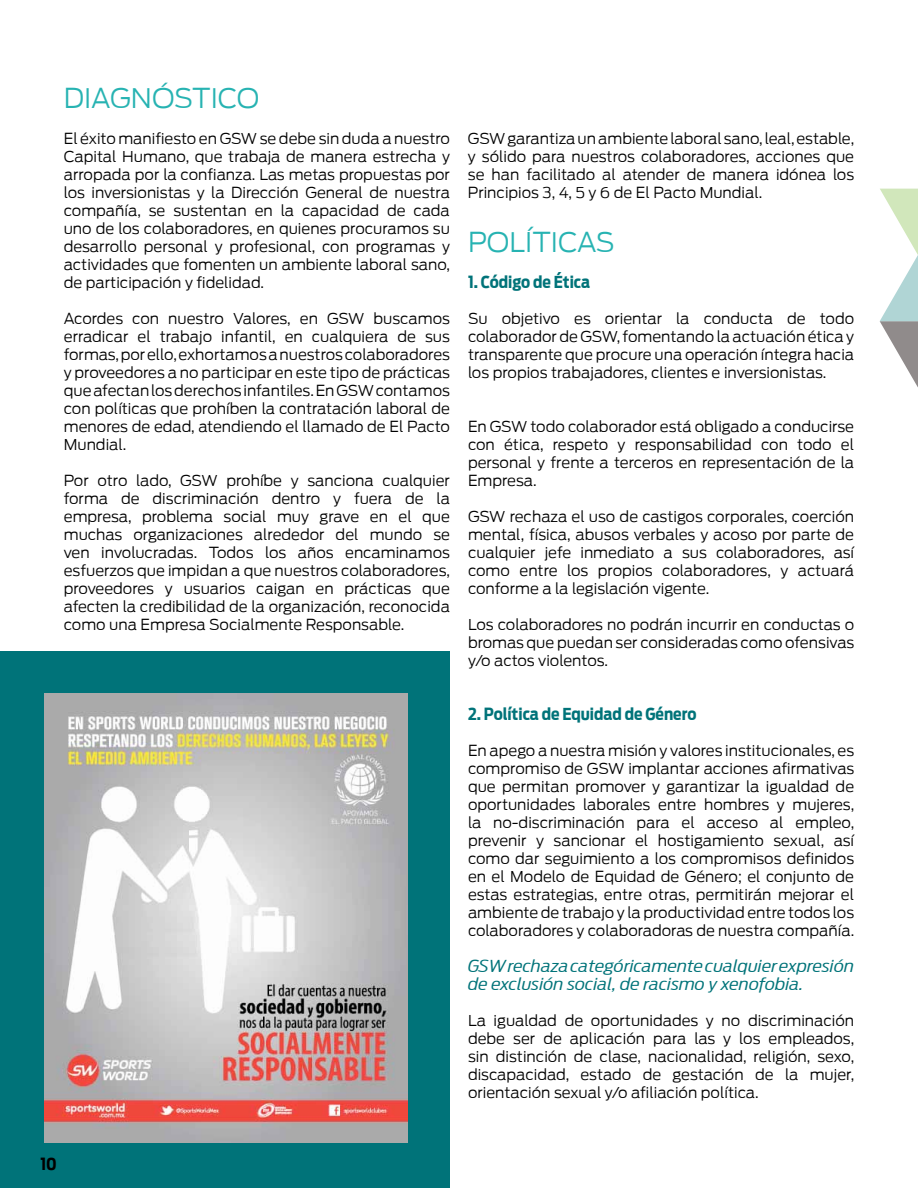
<style>
.page{position:relative;width:918px;height:1188px;background:#fff}
.page>*{position:absolute;margin:0;border:0;box-sizing:border-box;transform-origin:0 0}
.t1{font:300 27px "Antenna";color:#27b3b2}
.t2{font:italic 300 16.5px/18px "Antenna Cond";color:#007379;scale:1.25 1}
.t3{font:700 16.5px "Antenna Cond";color:#007379}
.t4{font:700 16.5px "Antenna Cond";color:#000}
.t5{font:300 15px/18px "Antenna";color:#000;text-align:justify}
</style>
<div class="page">
<div style="left:0;top:651px;width:450px;height:537px;background:#007379"></div>
<img style="left:44px;top:694px;width:363px;height:448px">
<svg style="left:880px;top:189px;width:38px;height:198px"></svg>
<h1 class="t1" style="left:64px;top:83px;width:197px">DIAGNÓSTICO</h1>
<p class="t5" style="left:64px;top:130px;width:388px">El éxito manifiesto en GSW se debe sin duda a nuestro Capital Humano, que trabaja de manera estrecha y arropada por la confianza. Las metas propuestas por los inversionistas y la Dirección General de nuestra compañía, se sustentan en la capacidad de cada uno de los colaboradores, en quienes procuramos su desarrollo personal y profesional, con programas y actividades que fomenten un ambiente laboral sano, de participación y fidelidad.</p>
<p class="t5" style="left:64px;top:310px;width:388px">Acordes con nuestro Valores, en GSW buscamos erradicar el trabajo infantil, en cualquiera de sus formas, por ello, exhortamos a nuestros colaboradores y proveedores a no participar en este tipo de prácticas que afectan los derechos infantiles. En GSW contamos con políticas que prohíben la contratación laboral de menores de edad, atendiendo el llamado de El Pacto Mundial.</p>
<p class="t5" style="left:64px;top:472px;width:388px">Por otro lado, GSW prohíbe y sanciona cualquier forma de discriminación dentro y fuera de la empresa, problema social muy grave en el que muchas organizaciones alrededor del mundo se ven involucradas. Todos los años encaminamos esfuerzos que impidan a que nuestros colaboradores, proveedores y usuarios caigan en prácticas que afecten la credibilidad de la organización, reconocida como una Empresa Socialmente Responsable.</p>
<p class="t5" style="left:468px;top:130px;width:388px">GSW garantiza un ambiente laboral sano, leal, estable, y sólido para nuestros colaboradores, acciones que se han facilitado al atender de manera idónea los Principios 3, 4, 5 y 6 de El Pacto Mundial.</p>
<h1 class="t1" style="left:468px;top:227px;width:148px">POLÍTICAS</h1>
<p class="t3" style="left:468px;top:272px;width:124px">1. Código de Ética</p>
<p class="t5" style="left:468px;top:310px;width:388px">Su objetivo es orientar la conducta de todo colaborador de GSW, fomentando la actuación ética y transparente que procure una operación íntegra hacia los propios trabajadores, clientes e inversionistas.</p>
<p class="t5" style="left:468px;top:418px;width:388px">En GSW todo colaborador está obligado a conducirse con ética, respeto y responsabilidad con todo el personal y frente a terceros en representación de la Empresa.</p>
<p class="t5" style="left:468px;top:508px;width:388px">GSW rechaza el uso de castigos corporales, coerción mental, física, abusos verbales y acoso por parte de cualquier jefe inmediato a sus colaboradores, así como entre los propios colaboradores, y actuará conforme a la legislación vigente.</p>
<p class="t5" style="left:468px;top:616px;width:388px">Los colaboradores no podrán incurrir en conductas o bromas que puedan ser consideradas como ofensivas y/o actos violentos.</p>
<p class="t3" style="left:468px;top:704px;width:230px">2. Política de Equidad de Género</p>
<p class="t5" style="left:468px;top:742px;width:388px">En apego a nuestra misión y valores institucionales, es compromiso de GSW implantar acciones afirmativas que permitan promover y garantizar la igualdad de oportunidades laborales entre hombres y mujeres, la no-discriminación para el acceso al empleo, prevenir y sancionar el hostigamiento sexual, así como dar seguimiento a los compromisos definidos en el Modelo de Equidad de Género; el conjunto de estas estrategias, entre otras, permitirán mejorar el ambiente de trabajo y la productividad entre todos los colaboradores y colaboradoras de nuestra compañía.</p>
<p class="t2" style="left:468px;top:957px;width:310px">GSW rechaza categóricamente cualquier expresión de exclusión social, de racismo y xenofobia.</p>
<p class="t5" style="left:468px;top:1012px;width:388px">La igualdad de oportunidades y no discriminación debe ser de aplicación para las y los empleados, sin distinción de clase, nacionalidad, religión, sexo, discapacidad, estado de gestación de la mujer, orientación sexual y/o afiliación política.</p>
<p class="t4" style="left:40px;top:1154px;width:18px">10</p>
</div>
